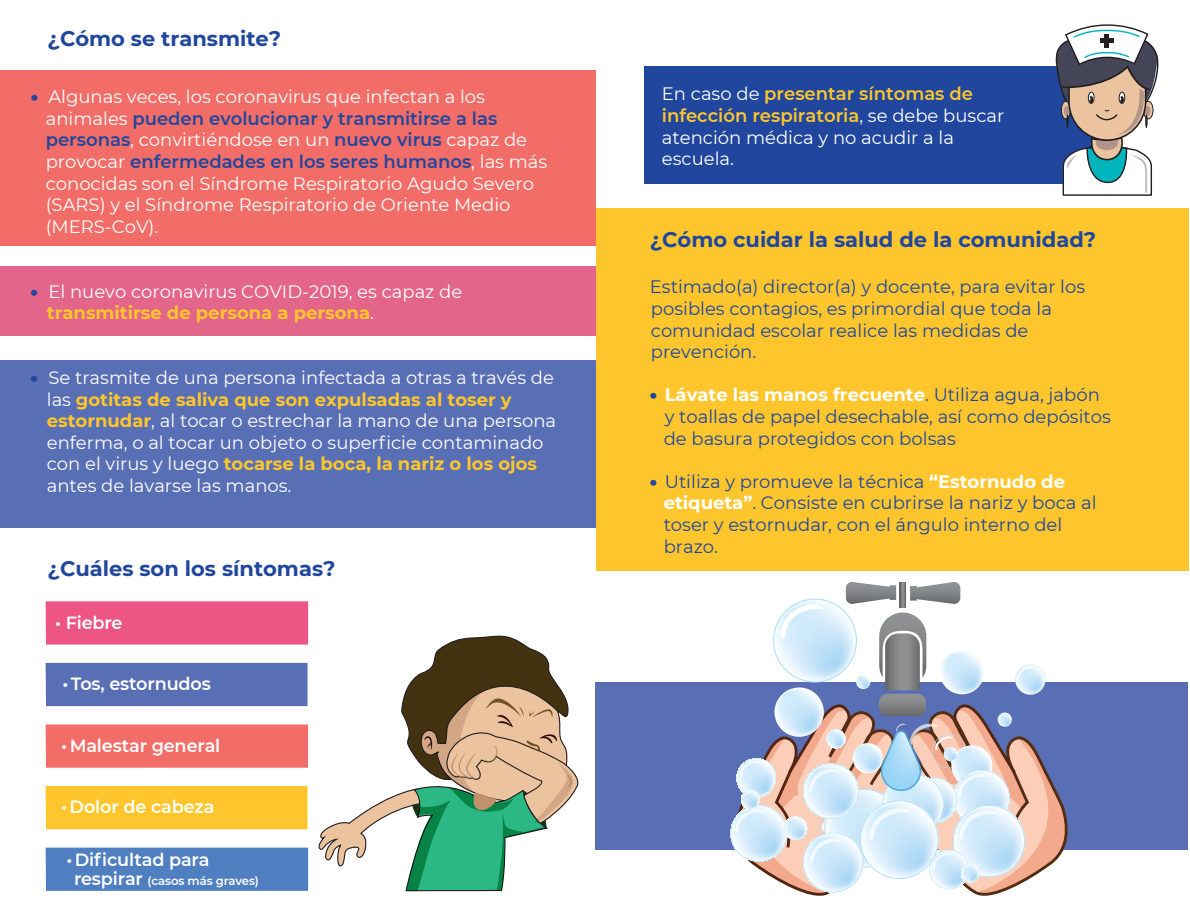
<style>
.page{position:relative;width:1190px;height:918px;background:#fff}
.page>*{position:absolute;margin:0;border:0;box-sizing:border-box;transform-origin:0 0}
.t1{font:700 21px "Montserrat";color:#20479d}
.t2{font:18px/21.6px "Montserrat";color:#fff}
.t3{font:18px/21.6px "Montserrat";color:#20479d}
.t4{font:600 17.7px "Montserrat";letter-spacing:-.01em;color:#fff}
.t5{font:600 11.7px "Montserrat";letter-spacing:-.01em;color:#fff}
.s1{font-weight:900;color:#20479d}
.s2{font-weight:600;color:#20479d}
.s3{font-weight:700;color:#fec62c}
.s4{font-size:17.7px}
.s5{font-weight:600;color:#fec62c}
.s6{font-weight:900}
.s7{font-weight:700;color:#fff}
</style>
<div class="page">
<div style="left:595px;top:682px;width:592px;height:168px;background:#596fb5"></div>
<div style="left:0;top:360px;width:595px;height:167px;background:#596fb5"></div>
<div style="left:0;top:267px;width:595px;height:69px;background:#e4658a"></div>
<div style="left:595px;top:208px;width:593px;height:362px;background:#fec62c"></div>
<div style="left:0;top:70px;width:595px;height:176px;background:#f26d67"></div>
<div style="left:46px;top:786px;width:261px;height:43px;background:#fec62c"></div>
<div style="left:46px;top:601px;width:262px;height:44px;background:#ed5584"></div>
<div style="left:46px;top:663px;width:261px;height:43px;background:#596fb5"></div>
<div style="left:46px;top:724px;width:262px;height:44px;background:#f26d67"></div>
<div style="left:46px;top:848px;width:262px;height:43px;background:#4f7fc1"></div>
<div style="left:644px;top:67px;width:463px;height:117px;background:#20479d"></div>
<svg style="left:318px;top:635px;width:261px;height:257px"></svg>
<svg style="left:730px;top:582px;width:338px;height:314px"></svg>
<svg style="left:1054px;top:24px;width:105px;height:172px"></svg>
<p class="t1" style="left:48px;top:23px;width:235px">¿Cómo se transmite?</p>
<p class="t2" style="left:46px;top:85px;width:503px;text-indent:-15px"><span class="s1">•</span> Algunas veces, los coronavirus que infectan a los animales <span class="s2">pueden evolucionar y transmitirse a las personas</span>, convirtiéndose en un <span class="s2">nuevo virus</span> capaz de provocar <span class="s2">enfermedades en los seres humanos</span>, las más conocidas son el Síndrome Respiratorio Agudo Severo (SARS) y el Síndrome Respiratorio de Oriente Medio (MERS-CoV).</p>
<p class="t2" style="left:47px;top:280px;width:417px;text-indent:-16px"><span class="s1">•</span> El nuevo coronavirus COVID-2019, es capaz de <span class="s3">transmitirse de persona a persona</span>.</p>
<p class="t2" style="left:47px;top:366px;width:511px;text-indent:-16px"><span class="s1">•</span> Se trasmite de una persona infectada a otras a través de las <span class="s3">gotitas de saliva que son expulsadas al toser y estornudar</span>, al tocar o estrechar la mano de una persona enferma, o al tocar un objeto o superficie contaminado con el virus y luego <span class="s3">tocarse la boca, la nariz o los ojos </span>antes de lavarse las manos.</p>
<p class="t1" style="left:48px;top:553px;width:289px">¿Cuáles son los síntomas?</p>
<p class="t4" style="left:55px;top:610px;width:69px">• Fiebre</p>
<p class="t4" style="left:62px;top:671px;width:150px">• Tos, estornudos</p>
<p class="t4" style="left:61px;top:733px;width:160px">• Malestar general</p>
<p class="t4" style="left:61px;top:794px;width:155px">• Dolor de cabeza</p>
<p class="t4" style="left:66px;top:847px;width:145px">• Dificultad para</p>
<p class="t5" style="left:74px;top:873px;width:186px"><span class="s4">respirar</span> (casos más graves)</p>
<p class="t2" style="left:662px;top:83px;width:344px">En caso de <span class="s5">presentar síntomas de infección respiratoria</span>, se debe buscar atención médica y no acudir a la escuela.</p>
<p class="t1" style="left:649px;top:224px;width:448px">¿Cómo cuidar la salud de la comunidad?</p>
<p class="t3" style="left:649px;top:276px;width:437px">Estimado(a) director(a) y docente, para evitar los posibles contagios, es primordial que toda la comunidad escolar realice las medidas de prevención.</p>
<p class="t3" style="left:663px;top:384px;width:449px;text-indent:-14px"><span class="s6">•</span> <span class="s7">Lávate las manos frecuente</span>. Utiliza agua, jabón y toallas de papel desechable, así como depósitos de basura protegidos con bolsas</p>
<p class="t3" style="left:663px;top:470px;width:434px;text-indent:-14px"><span class="s6">•</span> Utiliza y promueve la técnica <span class="s7">“Estornudo de etiqueta”</span>. Consiste en cubrirse la nariz y boca al toser y estornudar, con el ángulo interno del brazo.</p>
</div>
